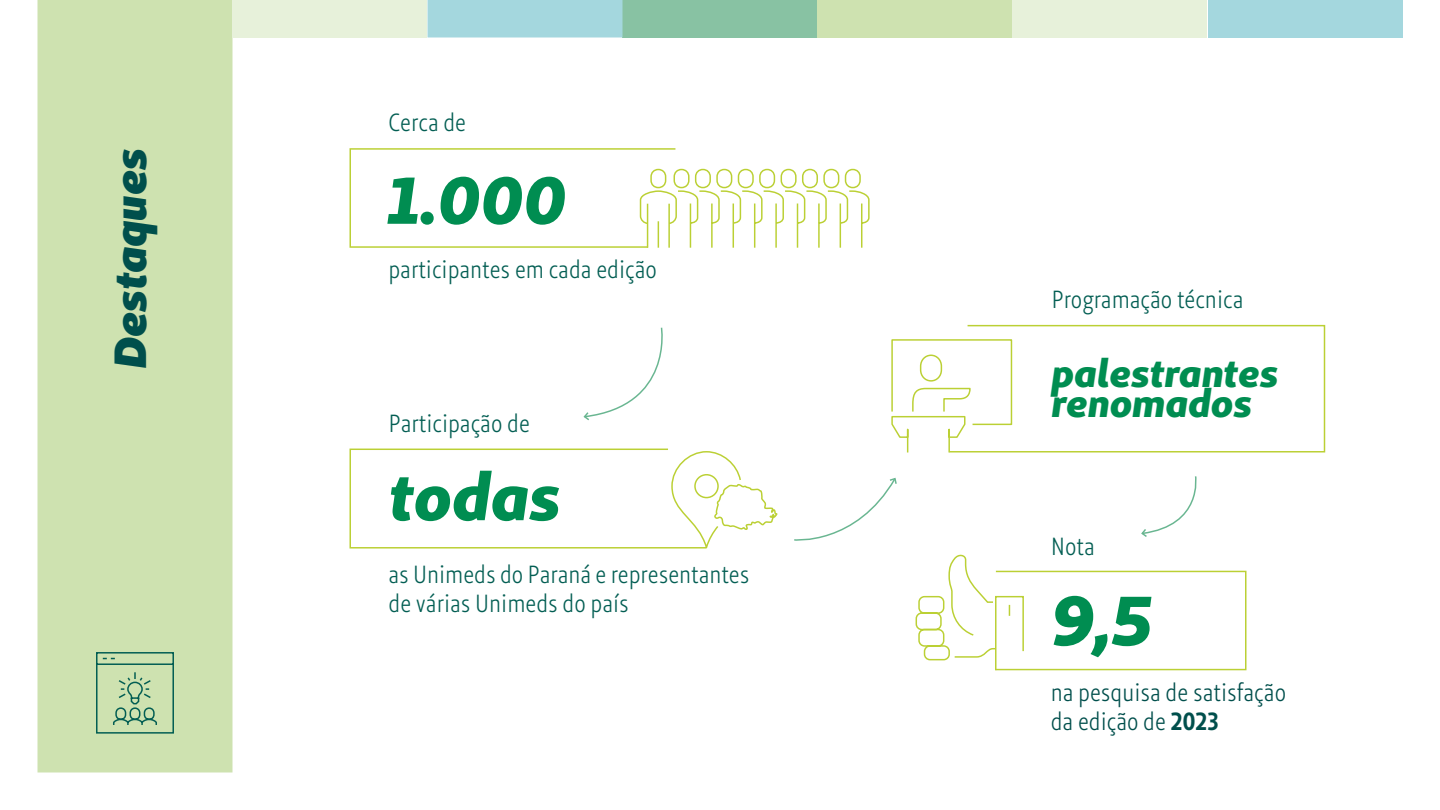
<style>
.page{position:relative;width:1440px;height:810px;background:#fff}
.page>*{position:absolute;margin:0;border:0;box-sizing:border-box;transform-origin:0 0}
.t1{font:italic 700 69.15px "Unimed Sans 2020 Extra";color:#008d51}
.t2{font:italic 700 66px "Unimed Sans 2020 Extra";color:#008d51}
.t3{font:italic 45px "Unimed Sans 2020 Black";color:#004f4c}
.t4{font:italic 700 39px/29.9px "Unimed Sans 2020 Extra";color:#008d51}
.t5{font:condensed 24.75px/29.7px "Unimed Sans 2020 Book";color:#035e53}
.t6{font:condensed 24.75px/29.7px "Unimed Sans 2020 Book";color:#004f4c}
.s1{font-family:"Unimed Sans 2020 Semi";font-weight:700}
</style>
<div class="page">
<div style="left:622px;top:0;width:195px;height:38px;background:#88c2a3"></div>
<div style="left:37px;top:0;width:195px;height:772px;background:#cee2b0"></div>
<div style="left:817px;top:0;width:195px;height:38px;background:#cee2b0"></div>
<div style="left:232px;top:0;width:195px;height:38px;background:#e7f1da"></div>
<div style="left:1012px;top:0;width:196px;height:38px;background:#e7f1da"></div>
<div style="left:428px;top:0;width:195px;height:38px;background:#a4d7de"></div>
<div style="left:1208px;top:0;width:195px;height:38px;background:#a4d7de"></div>
<svg style="left:96px;top:652px;width:78px;height:82px"></svg>
<svg style="left:349px;top:148px;width:521px;height:100px"></svg>
<div style="left:802px;top:169px;width:16px;height:19px;border:1px solid #bbd034;border-radius:7px"></div>
<svg style="left:915px;top:554px;width:332px;height:117px"></svg>
<svg style="left:967px;top:324px;width:359px;height:129px"></svg>
<svg style="left:349px;top:448px;width:428px;height:101px"></svg>
<svg style="left:583px;top:327px;width:80px;height:94px"></svg>
<svg style="left:794px;top:477px;width:103px;height:64px"></svg>
<svg style="left:1141px;top:476px;width:56px;height:61px"></svg>
<svg style="left:891px;top:338px;width:122px;height:115px"></svg>
<h3 class="t3" style="left:100px;top:369px;width:223px;rotate:-90deg">Destaques</h3>
<p class="t5" style="left:388px;top:107px;width:79px">Cerca de</p>
<h2 class="t2" style="left:388px;top:156px;width:179px">1.000</h2>
<p class="t5" style="left:388px;top:255px;width:270px">participantes em cada edição</p>
<p class="t5" style="left:388px;top:408px;width:143px">Participação de</p>
<h2 class="t2" style="left:388px;top:453px;width:174px">todas</h2>
<p class="t5" style="left:388px;top:559px;width:363px">as Unimeds do Paraná e representantes de várias Unimeds do país</p>
<p class="t5" style="left:1052px;top:284px;width:193px">Programação técnica</p>
<h3 class="t4" style="left:1052px;top:358px;width:228px">palestrantes renomados</h3>
<p class="t5" style="left:1051px;top:531px;width:46px">Nota</p>
<h1 class="t1" style="left:1051px;top:574px;width:103px">9,5</h1>
<p class="t6" style="left:1051px;top:677px;width:237px">na pesquisa de satisfação da edição de <span class="s1">2023</span></p>
</div>
